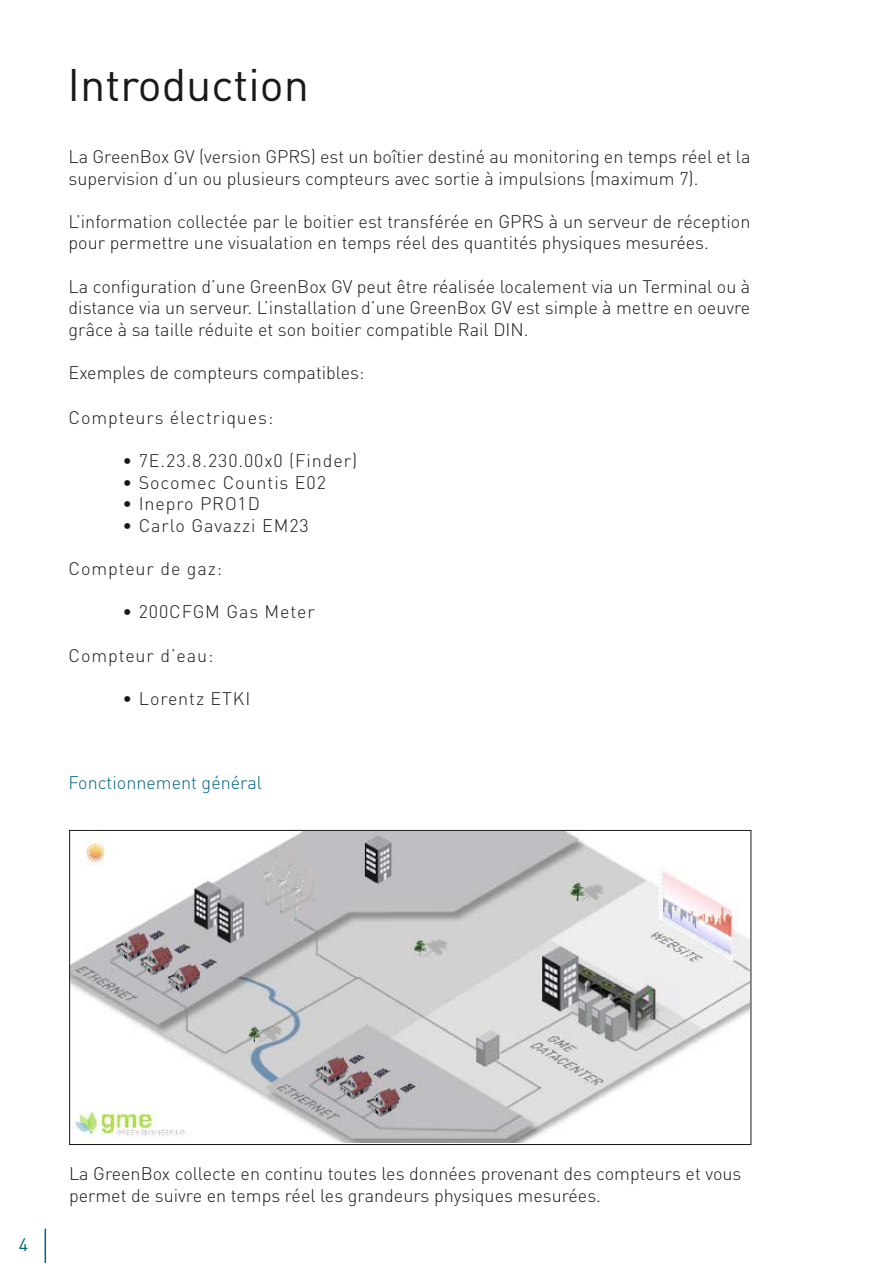
<style>
.page{position:relative;width:893px;height:1263px;background:#fff}
.page>*{position:absolute;margin:0;border:0;box-sizing:border-box;transform-origin:0 0}
.t1{font:45px "DIN";color:#191919}
.t2{font:300 18px/21.6px "DIN";color:#191919}
.t3{font:300 18px "DIN";letter-spacing:.05em;color:#191919}
.t4{font:300 18px "DIN";color:#006184}
.t5{font:18px "DIN";color:#006184}
</style>
<div class="page">
<hr style="left:45px;top:1229px;width:1px;height:34px;background:#006184">
<img style="left:71px;top:832px;width:678px;height:310px">
<h1 class="t1" style="left:68px;top:57px;width:243px">Introduction</h1>
<p class="t2" style="left:69px;top:146px;width:683px">La GreenBox GV (version GPRS) est un boîtier destiné au monitoring en temps réel et la supervision d’un ou plusieurs compteurs avec sortie à impulsions (maximum 7).</p>
<p class="t2" style="left:69px;top:210px;width:683px">L’information collectée par le boitier est transférée en GPRS à un serveur de réception pour permettre une visualation en temps réel des quantités physiques mesurées.</p>
<p class="t2" style="left:69px;top:275px;width:683px;text-align:justify">La configuration d’une GreenBox GV peut être réalisée localement via un Terminal ou à distance via un serveur. L’installation d’une GreenBox GV est simple à mettre en oeuvre grâce à sa taille réduite et son boitier compatible Rail DIN.</p>
<p class="t2" style="left:69px;top:362px;width:297px">Exemples de compteurs compatibles:</p>
<p class="t3" style="left:69px;top:406px;width:206px">Compteurs électriques:</p>
<p class="t3" style="left:123px;top:450px;width:236px">• 7E.23.8.230.00x0 (Finder)</p>
<p class="t3" style="left:123px;top:471px;width:205px">• Socomec Countis E02</p>
<p class="t3" style="left:123px;top:493px;width:139px">• Inepro PRO1D</p>
<p class="t3" style="left:123px;top:514px;width:188px">• Carlo Gavazzi EM23</p>
<p class="t3" style="left:69px;top:558px;width:155px">Compteur de gaz:</p>
<p class="t3" style="left:123px;top:601px;width:194px">• 200CFGM Gas Meter</p>
<p class="t3" style="left:69px;top:644px;width:146px">Compteur d’eau:</p>
<p class="t3" style="left:123px;top:687px;width:129px">• Lorentz ETKI</p>
<p class="t4" style="left:69px;top:772px;width:195px">Fonctionnement général</p>
<p class="t5" style="left:19px;top:1233px;width:11px">4</p>
<p class="t2" style="left:69px;top:1163px;width:674px">La GreenBox collecte en continu toutes les données provenant des compteurs et vous permet de suivre en temps réel les grandeurs physiques mesurées.</p>
</div>
